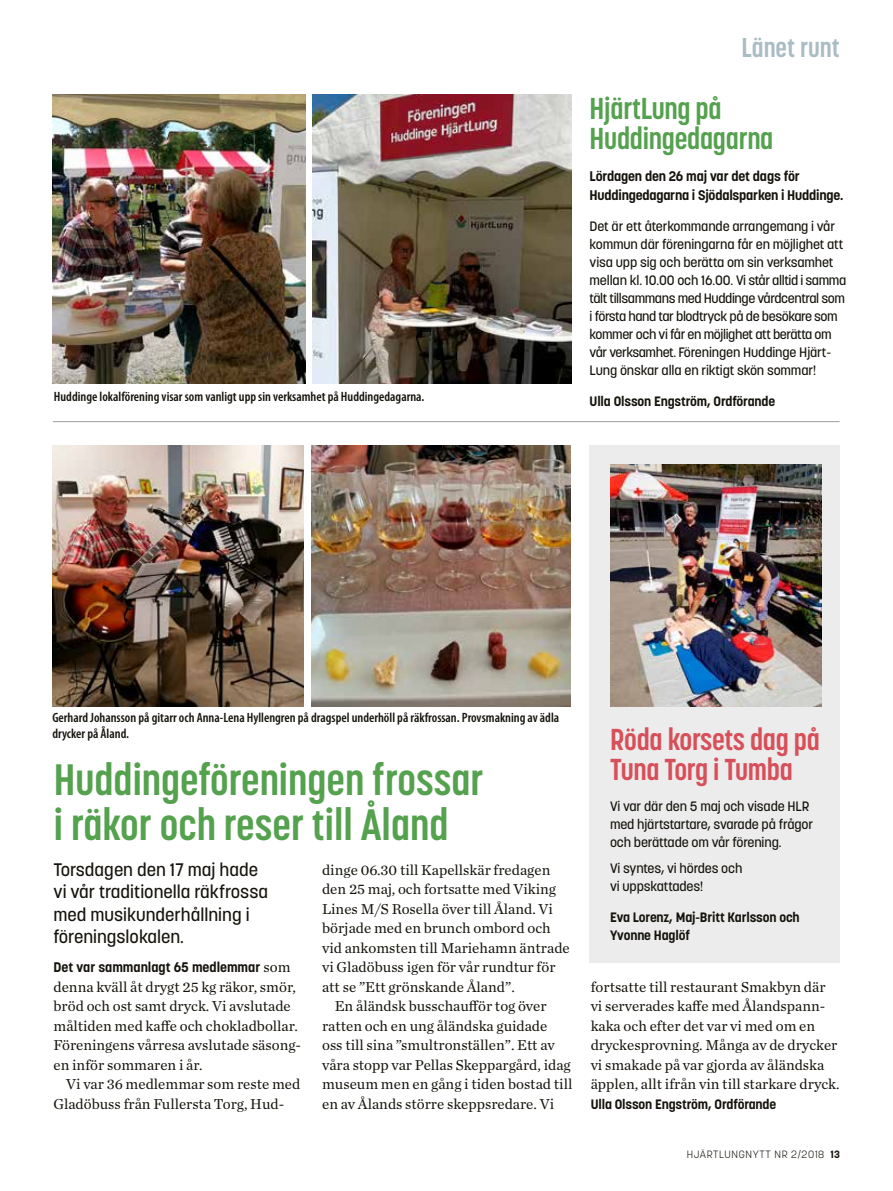
<style>
.page{position:relative;width:893px;height:1191px;background:#fff}
.page>*{position:absolute;margin:0;border:0;box-sizing:border-box;transform-origin:0 0}
.t1{font:700 43.5px/45px "Korolev Condensed";color:#54a14e}
.t2{font:700 30px/30px "Korolev Condensed";letter-spacing:-.01em;color:#d74f59}
.t3{font:700 30px/30px "Korolev Condensed";letter-spacing:-.01em;color:#54a14e}
.t4{font:700 27px "Korolev Condensed";color:#a9bcc4}
.t5{font:500 18px/22.5px "Korolev";color:#15130b}
.t6{font:15px/19.5px "Chronicle Text G1";color:#15130b}
.t7{font:700 13.8px/19.5px "Korolev";letter-spacing:-.01em;color:#15130b}
.t8{font:500 13.5px/18px "Korolev";letter-spacing:-.03em;color:#15130b}
.t9{font:600 condensed 13.5px/15.8px "Myriad Pro";color:#15130b}
.t10{font:500 13.5px/18px "Korolev";letter-spacing:-.01em;color:#15130b}
.t11{font:700 13.5px/18px "Korolev";letter-spacing:-.01em;color:#15130b}
.t12{font:300 10.5px "Korolev";letter-spacing:.06em;color:#15130b}
.s1{font-family:"Chronicle Text G1";font-weight:400;font-size:15px}
.s2{font-weight:700}
</style>
<div class="page">
<div style="left:590px;top:445px;width:250px;height:517px;background:#ececec"></div>
<img style="left:610px;top:465px;width:211px;height:242px">
<img style="left:53px;top:94px;width:253px;height:289px">
<img style="left:312px;top:94px;width:260px;height:289px">
<hr style="left:53px;top:421px;width:787px;height:1px;background:#9c9d9c">
<img style="left:52px;top:445px;width:251px;height:262px">
<img style="left:311px;top:445px;width:259px;height:262px">
<p class="t9" style="left:54px;top:388px;width:372px">Huddinge lokalförening visar som vanligt upp sin verksamhet på Huddingedagarna.</p>
<h3 class="t4" style="left:741px;top:31px;width:100px">Länet runt</h3>
<h2 class="t3" style="left:590px;top:93px;width:185px">HjärtLung på<br>Huddingedagarna</h2>
<p class="t7" style="left:590px;top:166px;width:255px">Lördagen den 26 maj var det dags för<br>Huddingedagarna i Sjödalsparken i Huddinge.</p>
<p class="t8" style="left:590px;top:217px;width:258px">Det är ett återkommande arrangemang i vår kommun där föreningarna får en möjlighet att visa upp sig och berätta om sin verksamhet mellan kl. 10.00 och 16.00. Vi står alltid i samma tält tillsammans med Huddinge vårdcentral som i första hand tar blodtryck på de besökare som kommer och vi får en möjlighet att berätta om vår verksamhet. Föreningen Huddinge Hjärt-Lung önskar alla en riktigt skön sommar!</p>
<p class="t11" style="left:590px;top:392px;width:187px">Ulla Olsson Engström, Ordförande</p>
<p class="t9" style="left:52px;top:709px;width:508px">Gerhard Johansson på gitarr och Anna-Lena Hyllengren på dragspel underhöll på räkfrossan. Provsmakning av ädla drycker på Åland.</p>
<h1 class="t1" style="left:54px;top:756px;width:431px">Huddingeföreningen frossar i räkor och reser till Åland</h1>
<p class="t5" style="left:53px;top:858px;width:216px">Torsdagen den 17 maj hade vi vår traditionella räkfrossa med musikunderhållning i föreningslokalen.</p>
<p class="t7" style="left:53px;top:957px;width:238px">Det var sammanlagt 65 medlemmar <span class="s1">som</span></p>
<p class="t6" style="left:53px;top:976px;width:249px">denna kväll åt drygt 25 kg räkor, smör, bröd och ost samt dryck. Vi avslutade måltiden med kaffe och chokladbollar.<br>Föreningens vårresa avslutade säsong&shy;en inför sommaren i år.</p>
<p class="t6" style="left:53px;top:1073px;width:248px;text-indent:13px">Vi var 36 medlemmar som reste med<br>Gladöbuss från Fullersta Torg, Hud-</p>
<p class="t6" style="left:322px;top:859px;width:230px">dinge 06.30 till Kapellskär fredagen</p>
<p class="t6" style="left:322px;top:878px;width:235px">den 25 maj, och fortsatte med Viking</p>
<p class="t6" style="left:322px;top:898px;width:232px">Lines M/S Rosella över till Åland. Vi</p>
<p class="t6" style="left:322px;top:917px;width:230px">började med en brunch ombord och</p>
<p class="t6" style="left:322px;top:937px;width:249px">vid ankomsten till Mariehamn äntrade</p>
<p class="t6" style="left:322px;top:956px;width:235px">vi Gladöbuss igen för vår rundtur för</p>
<p class="t6" style="left:322px;top:976px;width:194px">att se ”Ett grönskande Åland”.</p>
<p class="t6" style="left:335px;top:995px;width:213px">En åländsk busschaufför tog över</p>
<p class="t6" style="left:322px;top:1015px;width:227px">ratten och en ung åländska guidade</p>
<p class="t6" style="left:322px;top:1034px;width:234px">oss till sina ”smultronställen”. Ett av</p>
<p class="t6" style="left:322px;top:1054px;width:250px">våra stopp var Pellas Skeppargård, idag</p>
<p class="t6" style="left:322px;top:1073px;width:252px">museum men en gång i tiden bostad till</p>
<p class="t6" style="left:322px;top:1093px;width:234px">en av Ålands större skeppsredare. Vi</p>
<h2 class="t2" style="left:610px;top:724px;width:211px">Röda korsets dag på<br>Tuna Torg i Tumba</h2>
<p class="t10" style="left:610px;top:797px;width:205px">Vi var där den 5 maj och visade HLR med hjärtstartare, svarade på frågor och berättade om vår förening.</p>
<p class="t10" style="left:610px;top:859px;width:134px">Vi syntes, vi hördes och vi uppskattades!</p>
<p class="t11" style="left:610px;top:908px;width:191px">Eva Lorenz, Maj-Britt Karlsson och<br>Yvonne Haglöf</p>
<p class="t6" style="left:591px;top:976px;width:250px">fortsatte till restaurant Smakbyn där vi serverades kaffe med Ålandspann&shy;kaka och efter det var vi med om en dryckesprovning. Många av de drycker vi smakade på var gjorda av åländska äpplen, allt ifrån vin till starkare dryck.</p>
<p class="t11" style="left:591px;top:1095px;width:187px">Ulla Olsson Engström, Ordförande</p>
<p class="t12" style="left:687px;top:1147px;width:155px">HJÄRTLUNGNYTT NR 2/2018 <span class="s2">13</span></p>
</div>
